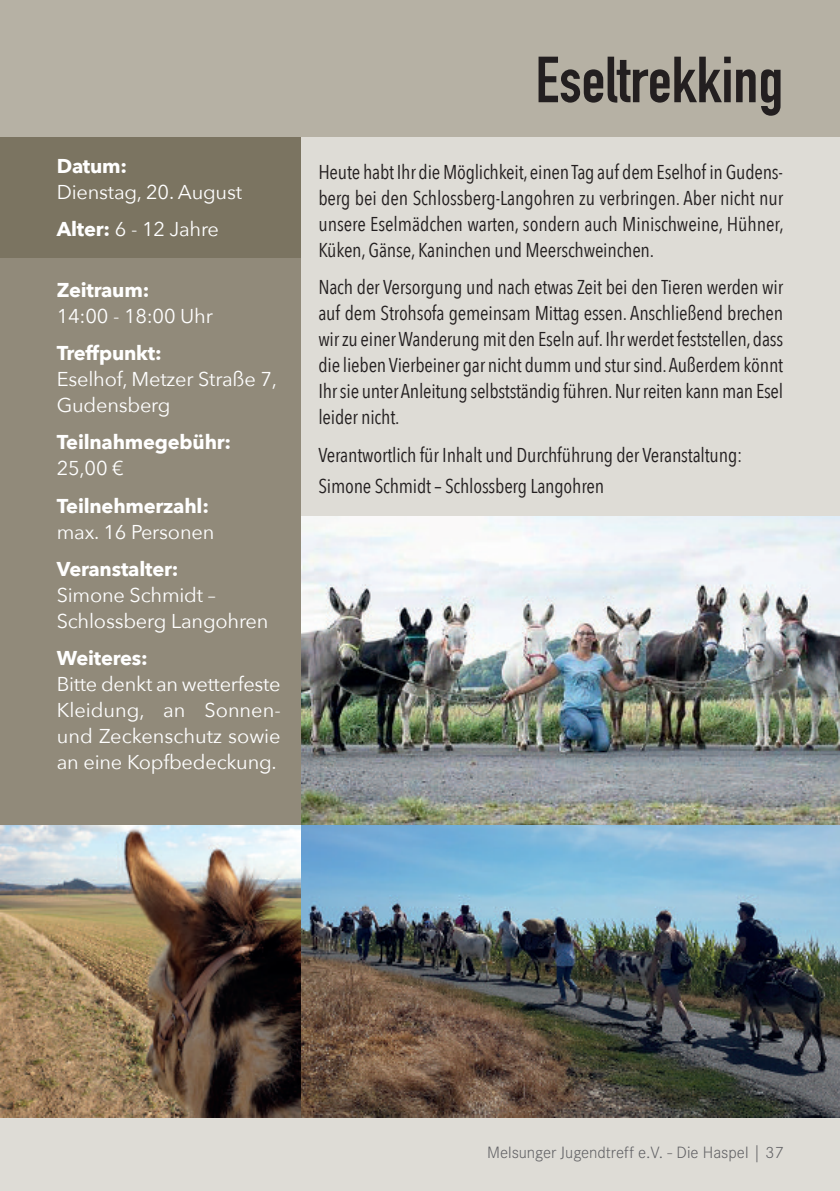
<style>
.page{position:relative;width:840px;height:1191px;background:#fff}
.page>*{position:absolute;margin:0;border:0;box-sizing:border-box;transform-origin:0 0}
.t1{font:64px "DIN Engschrift";color:#231f20}
.t2{font:20px/26px "Avenir Next Condensed";letter-spacing:-.01em;color:#231f20;text-align:justify}
.t3{font:20px/26px "Avenir Next";letter-spacing:-.01em;color:#fff}
.t4{font:700 20px "Avenir Next";letter-spacing:-.01em;color:#fff}
.t5{font:300 17px "Corporate S";color:#636366}
.s1{font-weight:700}
</style>
<div class="page">
<div style="left:0;top:116px;width:839px;height:1075px;background:#dedcd6"></div>
<hr style="left:0;top:116px;width:1px;height:1075px;background:#e5e7e4">
<img style="left:300px;top:825px;width:539px;height:292px">
<img style="left:0;top:825px;width:300px;height:292px">
<img style="left:300px;top:516px;width:539px;height:309px">
<div style="left:0;top:127px;width:300px;height:698px;background:#918a7a"></div>
<div style="left:0;top:127px;width:300px;height:131px;background:#7b7461"></div>
<div style="left:0;top:0;width:839px;height:136px;background:#b6b1a4"></div>
<p class="t4" style="left:57px;top:153px;width:72px">Datum:</p>
<p class="t3" style="left:57px;top:174px;width:187px;line-height:37.4px">Dienstag, 20. August<br><span class="s1">Alter:</span> 6 - 12 Jahre</p>
<p class="t4" style="left:57px;top:276px;width:94px">Zeitraum:</p>
<p class="t3" style="left:57px;top:303px;width:158px">14:00 - 18:00 Uhr</p>
<p class="t4" style="left:57px;top:340px;width:106px">Treffpunkt:</p>
<p class="t3" style="left:57px;top:366px;width:222px">Eselhof, Metzer Straße 7,<br>Gudensberg</p>
<p class="t4" style="left:57px;top:429px;width:176px">Teilnahmegebühr:</p>
<p class="t3" style="left:57px;top:456px;width:69px">25,00 €</p>
<p class="t4" style="left:57px;top:492px;width:154px">Teilnehmerzahl:</p>
<p class="t3" style="left:57px;top:519px;width:159px">max. 16 Personen</p>
<p class="t4" style="left:57px;top:556px;width:123px">Veranstalter:</p>
<p class="t3" style="left:57px;top:582px;width:213px">Simone Schmidt –<br>Schlossberg Langohren</p>
<p class="t4" style="left:57px;top:645px;width:92px">Weiteres:</p>
<p class="t3" style="left:57px;top:672px;width:225px;text-align:justify">Bitte denkt an wetterfeste Kleidung, an Sonnen&shy;und Zeckenschutz sowie an eine Kopfbedeckung.</p>
<h1 class="t1" style="left:535px;top:57px;width:249px">Eseltrekking</h1>
<p class="t2" style="left:318px;top:159px;width:466px">Heute habt Ihr dieMöglichkeit, einenTag auf demEselhof in Gudens&shy;berg bei den Schlossberg-Langohren zu verbringen. Aber nicht nur unsere Eselmädchen warten, sondern auch Minischweine, Hühner, Küken, Gänse, Kaninchen und Meerschweinchen.</p>
<p class="t2" style="left:318px;top:275px;width:466px">Nach der Versorgung und nach etwas Zeit bei den Tieren werden wir auf dem Strohsofa gemeinsam Mittag essen. Anschließend brechen wirzu einerWanderungmit den Eseln auf.Ihrwerdet feststellen,dass die lieben Vierbeiner gar nicht dummund stursind.Außerdemkönnt Ihrsie unterAnleitung selbstständig führen.Nurreiten kannman Esel leider nicht.</p>
<p class="t2" style="left:318px;top:439px;width:425px;line-height:31.6px">Verantwortlich für Inhalt und Durchführung der Veranstaltung:<br>Simone Schmidt – Schlossberg Langohren</p>
<p class="t5" style="left:487px;top:1141px;width:297px">Melsunger Jugendtreff e.V. - Die Haspel | 37</p>
</div>
